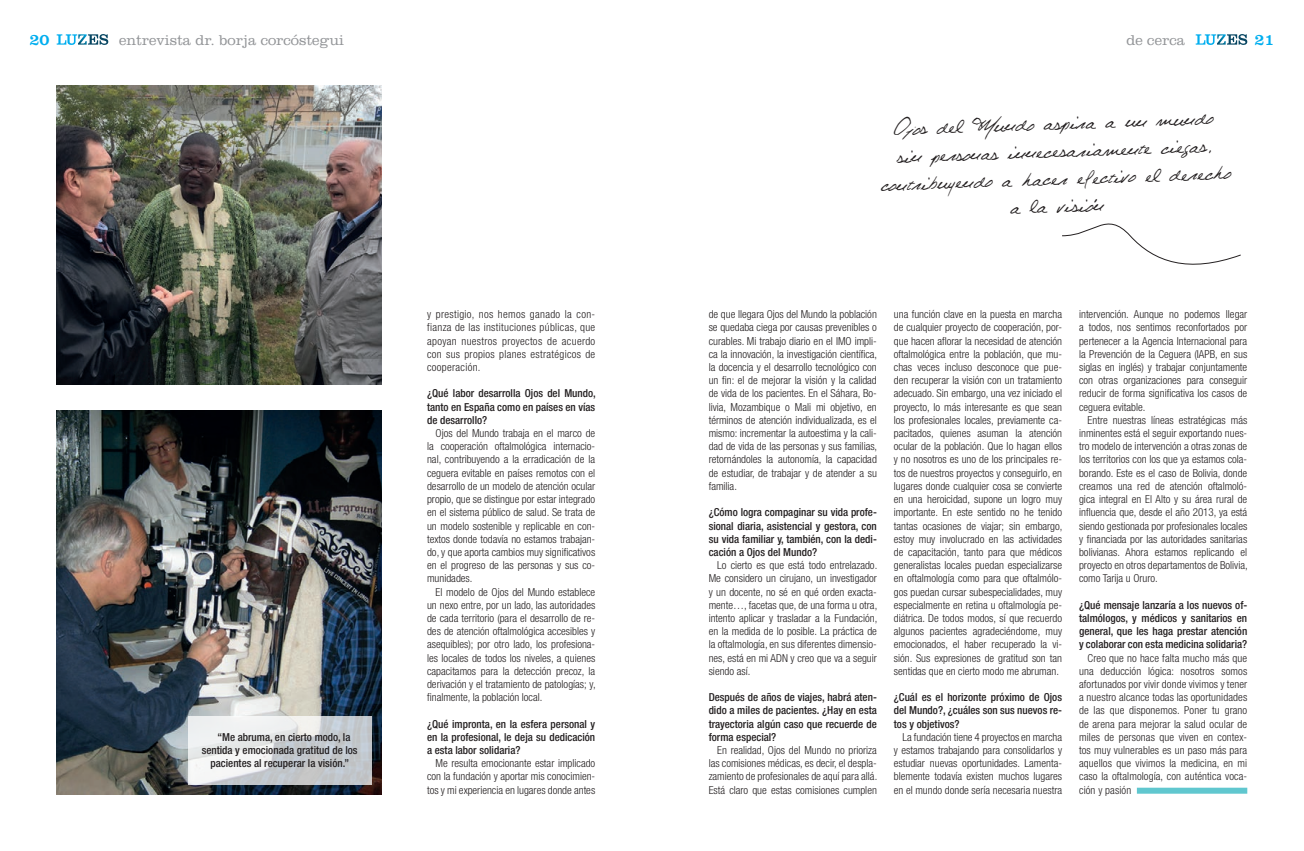
<style>
.page{position:relative;width:1304px;height:851px;background:#fff}
.page>*{position:absolute;margin:0;border:0;box-sizing:border-box;transform-origin:0 0}
.ENTREV_-_Destacat{font:23px/27.6px "Celine Dion Handwriting";color:#231f20;text-align:center}
.t1{font:16.3px "Clarendon LT Std";color:#00aeef}
.MEST_-_Títol_secció{font:300 14.7px "Clarendon LT Std";color:#939598}
.GAL_-_Galerada{font:300 condensed 11px/13.2px "Helvetica Neue LT Std";color:#231f20;text-align:justify}
.ENTREV_-_Pregunta{font:500 condensed 11px/13.2px "Helvetica Neue LT Std";color:#231f20;text-align:justify}
.GAL_-_Galerada-2{font:500 condensed 11px "Helvetica Neue LT Std";color:#231f20}
</style>
<div class="page">
<svg style="left:57px;top:34px;width:51px;height:11px"></svg>
<svg style="left:1196px;top:34px;width:51px;height:11px"></svg>
<div style="left:1137px;top:787px;width:110px;height:6px;background:#60c7cf"></div>
<img style="left:57px;top:410px;width:325px;height:384px">
<img style="left:57px;top:85px;width:325px;height:299px">
<svg style="left:188px;top:715px;width:183px;height:69px"></svg>
<svg style="left:1062px;top:223px;width:179px;height:42px"></svg>
<p class="MEST_-_Títol_secció" style="left:119px;top:31px;width:227px">entrevista dr. borja corcóstegui</p>
<p class="MEST_-_Títol_secció" style="left:1126px;top:31px;width:60px">de cerca</p>
<h2 class="t1" style="left:29px;top:30px;width:21px">20</h2>
<h2 class="t1" style="left:1254px;top:30px;width:21px">21</h2>
<p class="GAL_-_Galerada-2" style="left:217px;top:730px;width:135px">“Me abruma, en cierto modo, la</p>
<p class="GAL_-_Galerada-2" style="left:202px;top:743px;width:157px">sentida y emocionada gratitud de los</p>
<p class="GAL_-_Galerada-2" style="left:211px;top:756px;width:140px">pacientes al recuperar la visión.”</p>
<p class="GAL_-_Galerada" style="left:427px;top:307px;width:170px">y prestigio, nos hemos ganado la con&shy;fianza de las instituciones públicas, que apoyan nuestros proyectos de acuerdo con sus propios planes estratégicos de cooperación.</p>
<p class="ENTREV_-_Pregunta" style="left:427px;top:387px;width:170px">¿Qué labor desarrolla Ojos del Mundo, tanto en España como en países en vías de desarrollo?</p>
<p class="GAL_-_Galerada" style="left:427px;top:426px;width:170px;text-indent:9px">Ojos del Mundo trabaja en el marco de la cooperación oftalmológica internacio&shy;nal, contribuyendo a la erradicación de la ceguera evitable en países remotos con el desarrollo de un modelo de atención ocular propio, que se distingue por estar integrado en el sistema público de salud. Se trata de un modelo sostenible y replicable en con&shy;textos donde todavía no estamos trabajan&shy;do, y que aporta cambios muy significativos en el progreso de las personas y sus co&shy;munidades.</p>
<p class="GAL_-_Galerada" style="left:427px;top:585px;width:170px;text-indent:9px">El modelo de Ojos del Mundo establece un nexo entre, por un lado, las autoridades de cada territorio (para el desarrollo de re&shy;des de atención oftalmológica accesibles y asequibles); por otro lado, los profesiona&shy;les locales de todos los niveles, a quienes capacitamos para la detección precoz, la derivación y el tratamiento de patologías; y, finalmente, la población local.</p>
<p class="ENTREV_-_Pregunta" style="left:427px;top:717px;width:170px">¿Qué impronta, en la esfera personal y en la profesional, le deja su dedicación a esta labor solidaria?</p>
<p class="GAL_-_Galerada" style="left:427px;top:756px;width:170px;text-indent:9px">Me resulta emocionante estar implicado con la fundación y aportar mis conocimien&shy;tos y mi experiencia en lugares donde antes</p>
<p class="ENTREV_-_Destacat" style="left:878px;top:115px;width:352px;rotate:-2deg">Ojos del Mundo aspira a un mundo<br>sin personas innecesariamente ciegas, contribuyendo a hacer efectivo el derecho a la visión</p>
<p class="GAL_-_Galerada" style="left:709px;top:307px;width:170px">de que llegara Ojos del Mundo la población se quedaba ciega por causas prevenibles o curables. Mi trabajo diario en el IMO impli&shy;ca la innovación, la investigación científica, la docencia y el desarrollo tecnológico con un fin: el de mejorar la visión y la calidad de vida de los pacientes. En el Sáhara, Bo&shy;livia, Mozambique o Mali mi objetivo, en términos de atención individualizada, es el mismo: incrementar la autoestima y la cali&shy;dad de vida de las personas y sus familias, retornándoles la autonomía, la capacidad de estudiar, de trabajar y de atender a su familia.</p>
<p class="ENTREV_-_Pregunta" style="left:709px;top:505px;width:170px">¿Cómo logra compaginar su vida profe&shy;sional diaria, asistencial y gestora, con su vida familiar y, también, con la dedi&shy;cación a Ojos del Mundo?</p>
<p class="GAL_-_Galerada" style="left:709px;top:558px;width:170px;text-indent:9px">Lo cierto es que está todo entrelazado.<br>Me considero un cirujano, un investigador y un docente, no sé en qué orden exacta&shy;mente…, facetas que, de una forma u otra, intento aplicar y trasladar a la Fundación, en la medida de lo posible. La práctica de la oftalmología, en sus diferentes dimensio&shy;nes, está en mi ADN y creo que va a seguir siendo así.</p>
<p class="ENTREV_-_Pregunta" style="left:709px;top:690px;width:170px">Después de años de viajes, habrá aten&shy;dido a miles de pacientes. ¿Hay en esta trayectoria algún caso que recuerde de forma especial?</p>
<p class="GAL_-_Galerada" style="left:709px;top:743px;width:170px;text-indent:9px">En realidad, Ojos del Mundo no prioriza las comisiones médicas, es decir, el despla&shy;zamiento de profesionales de aquí para allá.<br>Está claro que estas comisiones cumplen</p>
<p class="GAL_-_Galerada" style="left:894px;top:307px;width:170px">una función clave en la puesta en marcha de cualquier proyecto de cooperación, por&shy;que hacen aflorar la necesidad de atención oftalmológica entre la población, que mu&shy;chas veces incluso desconoce que pue&shy;den recuperar la visión con un tratamiento adecuado. Sin embargo, una vez iniciado el proyecto, lo más interesante es que sean los profesionales locales, previamente ca&shy;pacitados, quienes asuman la atención ocular de la población. Que lo hagan ellos y no nosotros es uno de los principales re&shy;tos de nuestros proyectos y conseguirlo, en lugares donde cualquier cosa se convierte en una heroicidad, supone un logro muy importante. En este sentido no he tenido tantas ocasiones de viajar; sin embargo, estoy muy involucrado en las actividades de capacitación, tanto para que médicos generalistas locales puedan especializarse en oftalmología como para que oftalmólo&shy;gos puedan cursar subespecialidades, muy especialmente en retina u oftalmología pe&shy;diátrica. De todos modos, sí que recuerdo algunos pacientes agradeciéndome, muy emocionados, el haber recuperado la vi&shy;sión. Sus expresiones de gratitud son tan sentidas que en cierto modo me abruman.</p>
<p class="ENTREV_-_Pregunta" style="left:894px;top:690px;width:170px">¿Cuál es el horizonte próximo de Ojos del Mundo?, ¿cuáles son sus nuevos re&shy;tos y objetivos?</p>
<p class="GAL_-_Galerada" style="left:894px;top:730px;width:170px;text-indent:9px">La fundación tiene 4 proyectos en marcha y estamos trabajando para consolidarlos y estudiar nuevas oportunidades. Lamenta&shy;blemente todavía existen muchos lugares en el mundo donde sería necesaria nuestra</p>
<p class="GAL_-_Galerada" style="left:1079px;top:307px;width:170px">intervención. Aunque no podemos llegar a todos, nos sentimos reconfortados por pertenecer a la Agencia Internacional para la Prevención de la Ceguera (IAPB, en sus siglas en inglés) y trabajar conjuntamente con otras organizaciones para conseguir reducir de forma significativa los casos de ceguera evitable.</p>
<p class="GAL_-_Galerada" style="left:1079px;top:413px;width:170px;text-indent:9px">Entre nuestras líneas estratégicas más inminentes está el seguir exportando nues&shy;tro modelo de intervención a otras zonas de los territorios con los que ya estamos cola&shy;borando. Este es el caso de Bolivia, donde creamos una red de atención oftalmoló&shy;gica integral en El Alto y su área rural de influencia que, desde el año 2013, ya está siendo gestionada por profesionales locales y financiada por las autoridades sanitarias bolivianas. Ahora estamos replicando el proyecto en otros departamentos de Bolivia, como Tarija u Oruro.</p>
<p class="ENTREV_-_Pregunta" style="left:1079px;top:598px;width:170px">¿Qué mensaje lanzaría a los nuevos of&shy;talmólogos, y médicos y sanitarios en general, que les haga prestar atención y colaborar con esta medicina solidaria?</p>
<p class="GAL_-_Galerada" style="left:1079px;top:651px;width:170px;text-indent:9px">Creo que no hace falta mucho más que una deducción lógica: nosotros somos afortunados por vivir donde vivimos y tener a nuestro alcance todas las oportunidades de las que disponemos. Poner tu grano de arena para mejorar la salud ocular de miles de personas que viven en contex&shy;tos muy vulnerables es un paso más para aquellos que vivimos la medicina, en mi caso la oftalmología, con auténtica voca&shy;ción y pasión</p>
</div>
